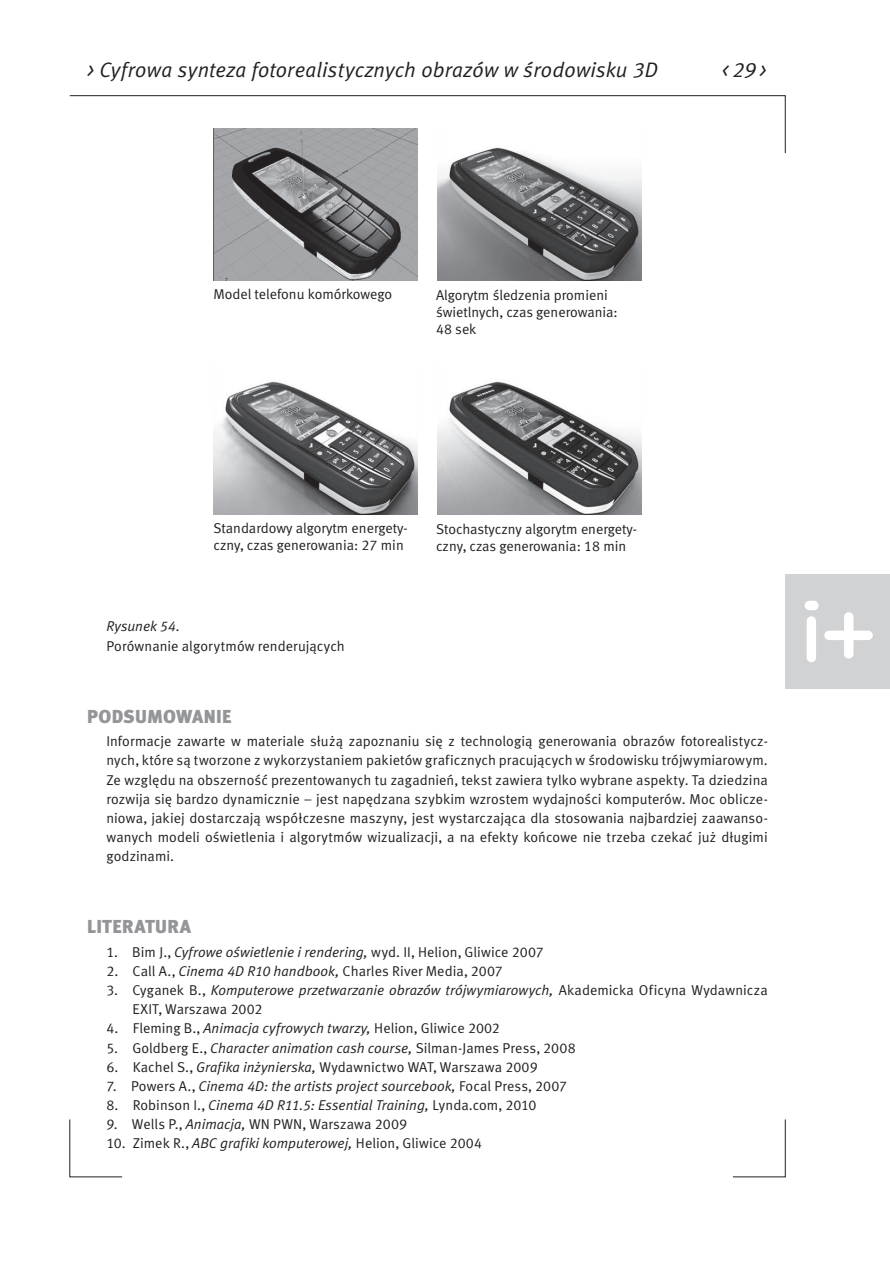
<style>
.page{position:relative;width:890px;height:1263px;background:#fff}
.page>*{position:absolute;margin:0;border:0;box-sizing:border-box;transform-origin:0 0}
.t1{font:italic 21px "Meta Normal CELF";letter-spacing:.01em;color:#231f20}
.t2{font:18.75px "Meta Black CELF";letter-spacing:.015em;color:#939598}
.t3{font:14.25px/19.2px "Meta Normal CELF";color:#231f20}
.t4{font:italic 14.25px "Meta Normal CELF";color:#231f20}
.s1{font-style:italic}
.s2{font-style:normal}
</style>
<div class="page">
<svg style="left:69px;top:95px;width:716px;height:59px"></svg>
<svg style="left:69px;top:1119px;width:54px;height:58px"></svg>
<svg style="left:733px;top:1119px;width:52px;height:58px"></svg>
<div style="left:784px;top:574px;width:105px;height:115px;background:#d1d2d4"></div>
<div style="left:806px;top:616px;width:9px;height:46px;background:#fff;border-radius:5px"></div>
<div style="left:804px;top:601px;width:14px;height:9px;background:#fff;border-radius:5px"></div>
<svg style="left:824px;top:612px;width:48px;height:46px"></svg>
<img style="left:437px;top:128px;width:204px;height:152px">
<img style="left:213px;top:128px;width:204px;height:152px">
<img style="left:213px;top:381px;width:204px;height:134px">
<img style="left:437px;top:381px;width:204px;height:134px">
<h1 class="t1" style="left:87px;top:57px;width:572px">&gt; Cyfrowa synteza fotorealistycznych obrazów w środowisku 3D</h1>
<h1 class="t1" style="left:721px;top:57px;width:45px">&lt; 29 &gt;</h1>
<p class="t3" style="left:213px;top:284px;width:180px">Model telefonu komórkowego</p>
<p class="t3" style="left:436px;top:287px;width:183px;line-height:17.1px">Algorytm śledzenia promieni świetlnych, czas generowania:<br>48 sek</p>
<p class="t3" style="left:213px;top:519px;width:195px;line-height:17.1px">Standardowy algorytm energety&shy;czny, czas generowania: 27 min</p>
<p class="t4" style="left:106px;top:618px;width:75px">Rysunek 54.</p>
<p class="t3" style="left:106px;top:636px;width:240px">Porównanie algorytmów renderujących</p>
<p class="t3" style="left:436px;top:520px;width:202px;line-height:17.1px">Stochastyczny algorytm energety&shy;czny, czas generowania: 18 min</p>
<h2 class="t2" style="left:87px;top:705px;width:62px">PODSUMO</h2>
<h2 class="t2" style="left:176px;top:705px;width:55px">WANIE</h2>
<p class="t3" style="left:106px;top:732px;width:662px;text-align:justify">Informacje zawarte w materiale służą zapoznaniu się z technologią generowania obrazów fotorealistycz&shy;nych, które są tworzone z wykorzystaniem pakietów graficznych pracujących w środowisku trójwymiarowym.<br>Ze względu na obszerność prezentowanych tu zagadnień, tekst zawiera tylko wybrane aspekty. Ta dziedzina rozwija się bardzo dynamicznie – jest napędzana szybkim wzrostem wydajności komputerów. Moc oblicze&shy;niowa, jakiej dostarczają współczesne maszyny, jest wystarczająca dla stosowania najbardziej zaawanso&shy;wanych modeli oświetlenia i algorytmów wizualizacji, a na efekty końcowe nie trzeba czekać już długimi godzinami.</p>
<h2 class="t2" style="left:87px;top:916px;width:105px">LITERATURA</h2>
<p class="t3" style="left:106px;top:942px;width:439px">1. Bim J., <span class="s1">Cyfrowe oświetlenie i rendering,</span> wyd. II, Helion, Gliwice 2007</p>
<p class="t3" style="left:106px;top:961px;width:398px">2. Call A., <span class="s1">Cinema 4D R10 handbook,</span> Charles River Media, 2007</p>
<p class="t3" style="left:132px;top:981px;width:636px;text-indent:-26px">3. Cyganek B., <span class="s1">Komputerowe przetwarzanie obrazów trójwymiarowych,</span> Akademicka Oficyna Wydawnicza<br>EXIT, Warszawa 2002</p>
<p class="t3" style="left:106px;top:1019px;width:395px">4. Fleming B., <span class="s1">Animacja cyfrowych twarzy,</span> Helion, Gliwice 2002</p>
<p class="t3" style="left:106px;top:1038px;width:470px">5. Goldberg E., <span class="s1">Character animation cash course,</span> Silman-James Press, 2008</p>
<p class="t3" style="left:106px;top:1057px;width:432px">6. Kachel S., <span class="s1">Grafika inżynierska,</span> Wydawnictwo WAT, Warszawa 2009</p>
<p class="t4" style="left:106px;top:1077px;width:462px"><span class="s2">7. Powers A.,</span> Cinema 4D: the artists project sourcebook, <span class="s2">Focal Press, 2007</span></p>
<p class="t4" style="left:106px;top:1096px;width:431px"><span class="s2">8. Robinson I.,</span> Cinema 4D R11.5: Essential Training, <span class="s2">Lynda.com, 2010</span></p>
<p class="t3" style="left:106px;top:1115px;width:302px">9. Wells P., <span class="s1">Animacja,</span> WN PWN, Warszawa 2009</p>
<p class="t3" style="left:106px;top:1134px;width:377px">10. Zimek R., <span class="s1">ABC grafiki komputerowej,</span> Helion, Gliwice 2004</p>
</div>
